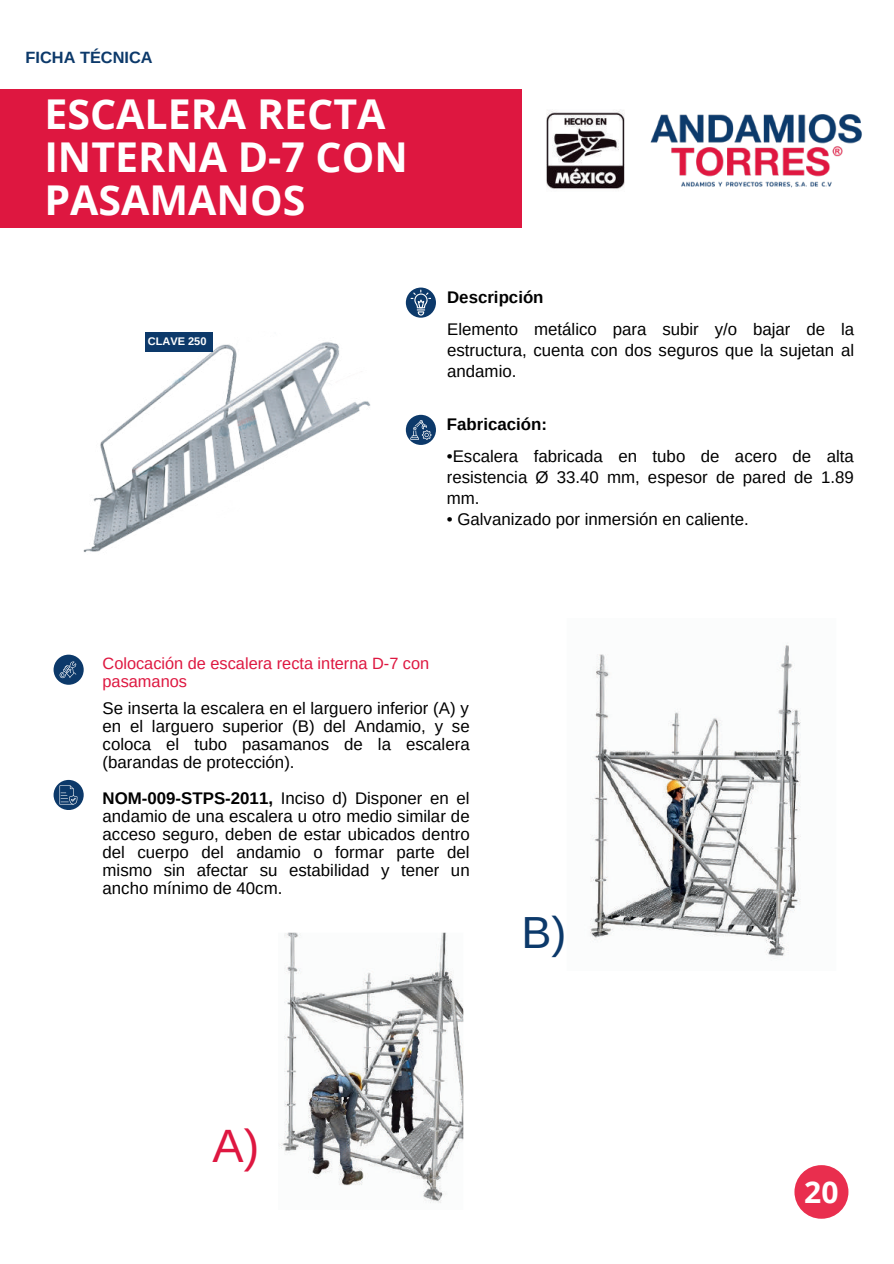
<style>
.page{position:relative;width:894px;height:1264px;background:#fff}
.page>*{position:absolute;margin:0;border:0;box-sizing:border-box;transform-origin:0 0}
.t1{font:46.8px "Arimo";color:#de1740}
.t2{font:45px "Arimo";color:#0c396a}
.t3{font:700 41.1px/42.8px "Open Sans";color:#fff}
.t4{font:700 30px "Open Sans";color:#fff}
.t5{font:16.8px/18px "Arimo";color:#000;text-align:justify}
.t6{font:700 16.8px "Arimo";color:#000}
.t7{font:16.35px/18px "Arimo";color:#de1740}
.t8{font:700 16.35px "Arimo";color:#0c396a}
.t9{font:700 10.95px "Arimo";color:#fff}
</style>
<div class="page">
<img style="left:546px;top:110px;width:79px;height:79px">
<img style="left:650px;top:114px;width:212px;height:74px">
<div style="left:0;top:89px;width:521px;height:139px;background:#de1740"></div>
<svg style="left:406px;top:287px;width:30px;height:31px"></svg>
<svg style="left:410px;top:289px;width:21px;height:26px"></svg>
<div style="left:406px;top:415px;width:30px;height:30px;background:#0c396a;border-radius:50%"></div>
<svg style="left:410px;top:420px;width:21px;height:20px"></svg>
<div style="left:54px;top:654px;width:30px;height:30px;background:#0c396a;border-radius:50%"></div>
<svg style="left:60px;top:661px;width:16px;height:17px"></svg>
<div style="left:54px;top:780px;width:30px;height:30px;background:#0c396a;border-radius:50%"></div>
<svg style="left:59px;top:785px;width:18px;height:19px"></svg>
<img style="left:84px;top:332px;width:287px;height:220px">
<div style="left:145px;top:332px;width:67px;height:19px;background:#0c396a"></div>
<img style="left:590px;top:645px;width:211px;height:314px">
<img style="left:279px;top:932px;width:184px;height:271px">
<div style="left:794px;top:1165px;width:54px;height:53px;background:#e92e4e;border-radius:27px"></div>
<p class="t8" style="left:26px;top:46px;width:64px">Ó</p>
<h3 class="t3" style="left:44px;top:92px;width:365px">ESCALERA RECTA<br>INTERNA D-7 CON<br>PASAMANOS</h3>
<p class="t9" style="left:148px;top:333px;width:30px">Ó</p>
<p class="t6" style="left:447px;top:285px;width:49px">Á</p>
<p class="t5" style="left:447px;top:319px;width:408px;line-height:20.9px">Elemento metálico para subir y/o bajar de la estructura, cuenta con dos seguros que la sujetan al andamio.</p>
<p class="t6" style="left:446px;top:413px;width:50px">Á</p>
<p class="t5" style="left:446px;top:446px;width:408px;line-height:20.9px;text-align:left">ó<br>resistencia Ø 33.40 mm, espesor de pared de 1.89 mm.</p>
<p class="t5" style="left:446px;top:510px;width:303px">• Galvanizado por inmersión en caliente.</p>
<p class="t7" style="left:102px;top:654px;width:199px;text-indent:63px">ó ó pasamanos</p>
<p class="t5" style="left:102px;top:699px;width:368px;text-align:left">á<br>en el larguero superior (B) del Andamio, y se coloca el tubo pasamanos de la escalera (barandas de protecció n).</p>
<p class="t6" style="left:102px;top:786px;width:86px">Í</p>
<p class="t7" style="left:102px;top:654px;width:32px">ó</p>
<p class="t5" style="left:102px;top:789px;width:368px;text-indent:178px">Inciso d) Disponer en el andamio de una escalera u otro medio similar de acceso seguro, deben de estar ubicados dentro del cuerpo del andamio o formar parte del mismo sin afectar su estabilidad y tener un ancho mínimo de 40cm.</p>
<h2 class="t2" style="left:521px;top:903px;width:21px">é</h2>
<h1 class="t1" style="left:212px;top:1115px;width:23px">ó</h1>
<h3 class="t4" style="left:804px;top:1170px;width:36px">20</h3>
</div>
